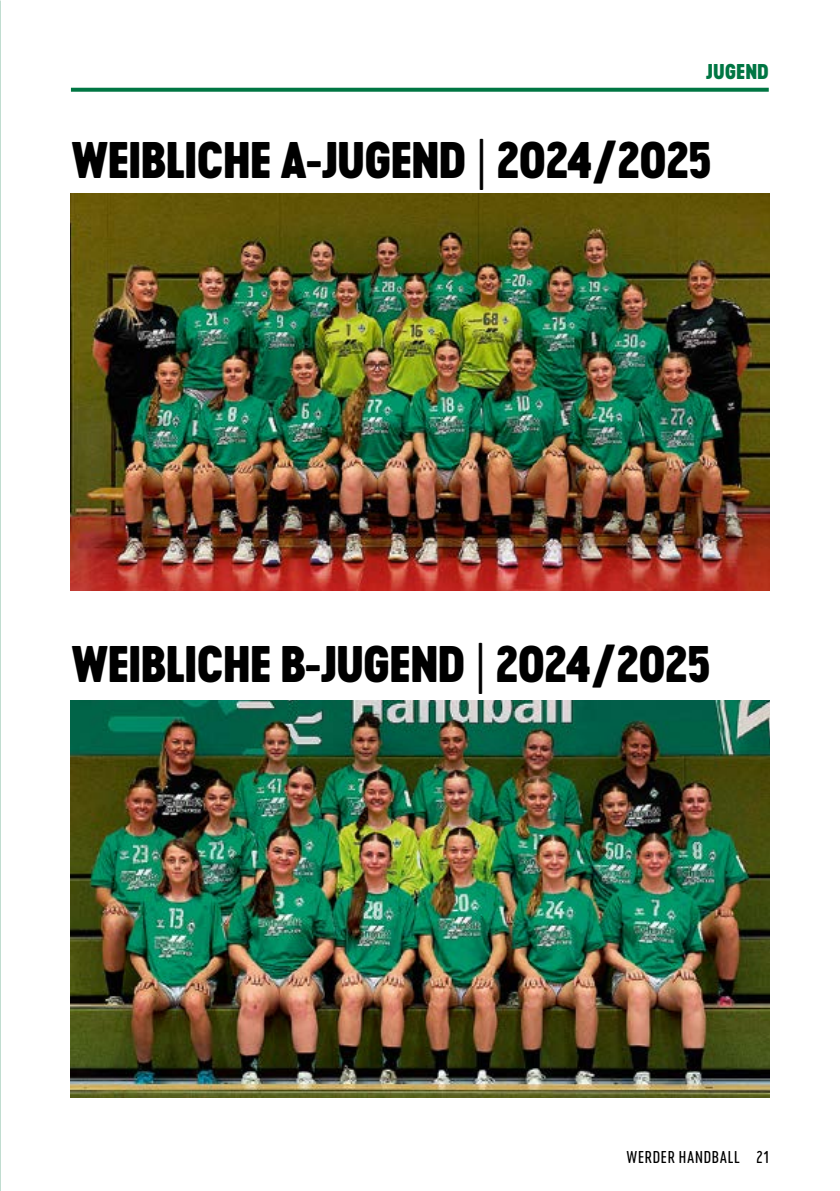
<style>
.page{position:relative;width:840px;height:1191px;background:#fff}
.page>*{position:absolute;margin:0;border:0;box-sizing:border-box;transform-origin:0 0}
.t1{font:48px "Cervo Neue Black Neue";letter-spacing:-.025em;color:#000}
.t2{font:20px "Cervo Neue Black Neue";color:#007643}
.t3{font:16px "Cervo Neue Regular Neue";letter-spacing:.05em;color:#000}
</style>
<div class="page">
<img style="left:0;top:224px;width:1px;height:625px">
<img style="left:0;top:832px;width:1px;height:217px">
<svg style="left:71px;top:88px;width:697px;height:4px;fill:#007643"></svg>
<img style="left:71px;top:194px;width:697px;height:396px">
<img style="left:71px;top:700px;width:697px;height:397px">
<p class="t2" style="left:705px;top:57px;width:65px">JUGEND</p>
<p class="t1" style="left:71px;top:125px;width:642px">WEIBLICHE A-JUGEND | 2024/2025</p>
<p class="t1" style="left:71px;top:629px;width:641px">WEIBLICHE B-JUGEND | 2024/2025</p>
<p class="t3" style="left:626px;top:1146px;width:144px">WERDER HANDBALL 21</p>
</div>
